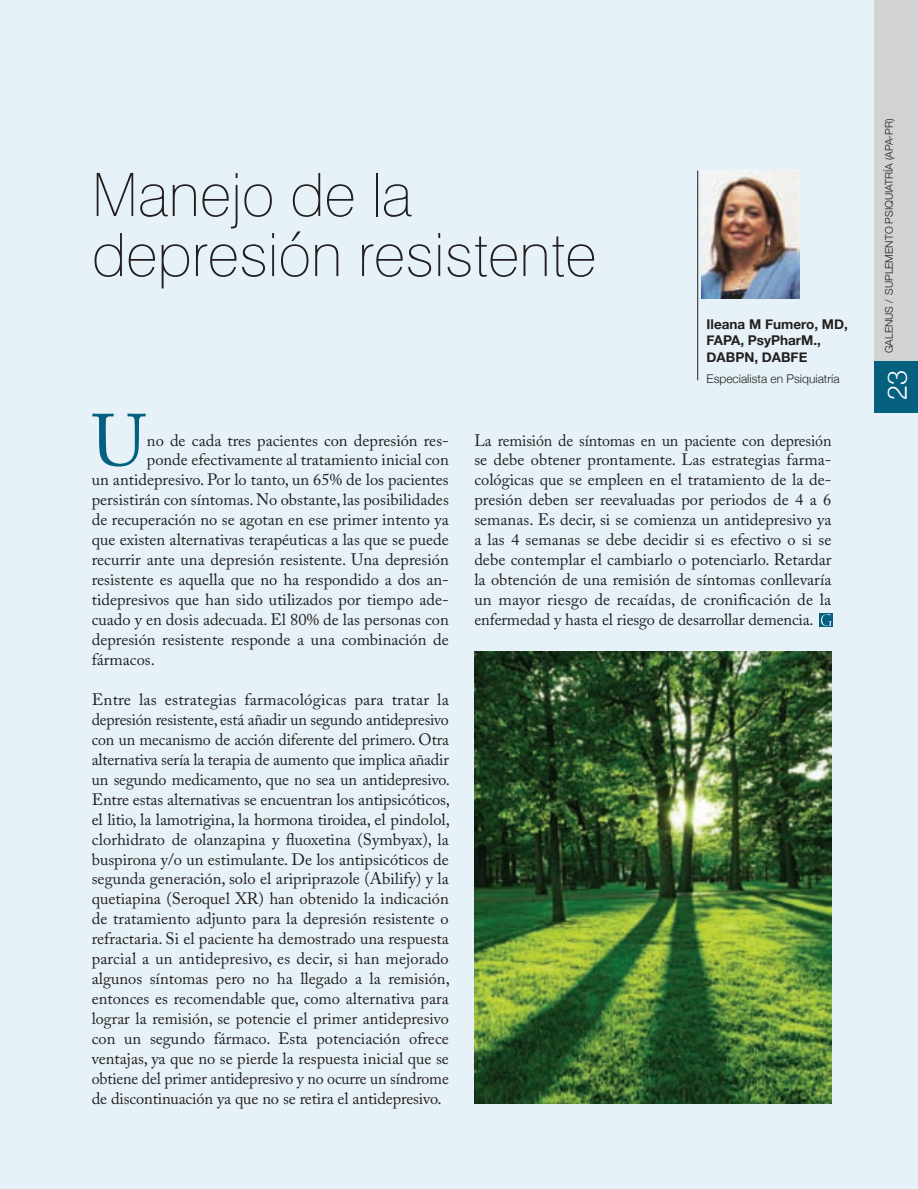
<style>
.page{position:relative;width:918px;height:1189px;background:#e7f2f8}
.page>*{position:absolute;margin:0;border:0;box-sizing:border-box;transform-origin:0 0}
.t1{font:72.9px "Adobe Caslon Pro";color:#055f7f}
.t2{font:100 60px/60px "Swiss 721 BT";color:#231f20}
.t3{font:300 27px "Helvetica Neue";color:#fff}
.t4{font:16.5px/20px "Adobe Caslon Pro";color:#231f20;text-align:justify}
.t5{font:700 13.5px/16.2px "Helvetica Neue";color:#231f20}
.t6{font:300 12px "Helvetica Neue";color:#231f20}
.t7{font:300 10.5px "Helvetica Neue";color:#231f20}
</style>
<div class="page">
<div style="left:819px;top:613px;width:14px;height:14px;background:#055f7f"></div>
<svg style="left:821px;top:614px;width:11px;height:12px"></svg>
<img style="left:702px;top:170px;width:97px;height:128px">
<hr style="left:697px;top:170px;width:1px;height:210px;background:#231f20">
<img style="left:474px;top:651px;width:357px;height:452px">
<div style="left:874px;top:0;width:44px;height:413px;background:#d1d2d4"></div>
<div style="left:874px;top:362px;width:44px;height:51px;background:#055f7f"></div>
<h2 class="t2" style="left:92px;top:164px;width:506px">Manejo de la depresión resistente</h2>
<p class="t5" style="left:706px;top:316px;width:143px">Ileana M Fumero, MD,<br>FAPA, PsyPharM.,<br>DABPN, DABFE</p>
<p class="t6" style="left:706px;top:371px;width:135px">Especialista en Psiquiatría</p>
<h1 class="t1" style="left:92px;top:398px;width:56px">U</h1>
<p class="t4" style="left:147px;top:430px;width:303px">no de cada tres pacientes con depresión res-</p>
<p class="t4" style="left:147px;top:450px;width:303px">ponde efectivamente al tratamiento inicial con</p>
<p class="t4" style="left:92px;top:470px;width:358px">un antidepresivo. Por lo tanto, un 65% de los pacientes</p>
<p class="t4" style="left:92px;top:490px;width:358px">persistirán con síntomas. No obstante, las posibilidades</p>
<p class="t4" style="left:92px;top:510px;width:358px">de recuperación no se agotan en ese primer intento ya</p>
<p class="t4" style="left:92px;top:529px;width:358px">que existen alternativas terapéuticas a las que se puede</p>
<p class="t4" style="left:92px;top:549px;width:358px">recurrir ante una depresión resistente. Una depresión</p>
<p class="t4" style="left:92px;top:569px;width:359px">resistente es aquella que no ha respondido a dos an-</p>
<p class="t4" style="left:92px;top:589px;width:358px">tidepresivos que han sido utilizados por tiempo ade-</p>
<p class="t4" style="left:92px;top:609px;width:358px">cuado y en dosis adecuada. El 80% de las personas con</p>
<p class="t4" style="left:92px;top:629px;width:358px">depresión resistente responde a una combinación de</p>
<p class="t4" style="left:92px;top:649px;width:65px">fármacos.</p>
<p class="t4" style="left:92px;top:689px;width:360px">Entre las estrategias farmacológicas para tratar la depresión resistente, está añadir un segundo antidepresivo con un mecanismo de acción diferente del primero. Otra alternativa sería la terapia de aumento que implica añadir un segundo medicamento, que no sea un antidepresivo.<br>Entre estas alternativas se encuentran los antipsicóticos, el litio, la lamotrigina, la hormona tiroidea, el pindolol, clorhidrato de olanzapina y fluoxetina (Symbyax), la buspirona y/o un estimulante. De los antipsicóticos de segunda generación, solo el aripriprazole (Abilify) y la quetiapina (Seroquel XR) han obtenido la indicación de tratamiento adjunto para la depresión resistente o refractaria. Si el paciente ha demostrado una respuesta parcial a un antidepresivo, es decir, si han mejorado algunos síntomas pero no ha llegado a la remisión, entonces es recomendable que, como alternativa para lograr la remisión, se potencie el primer antidepresivo con un segundo fármaco. Esta potenciación ofrece ventajas, ya que no se pierde la respuesta inicial que se obtiene del primer antidepresivo y no ocurre un síndrome de discontinuación ya que no se retira el antidepresivo.</p>
<p class="t4" style="left:474px;top:430px;width:358px">La remisión de síntomas en un paciente con depresión se debe obtener prontamente. Las estrategias farma&shy;cológicas que se empleen en el tratamiento de la de&shy;presión deben ser reevaluadas por periodos de 4 a 6 semanas. Es decir, si se comienza un antidepresivo ya a las 4 semanas se debe decidir si es efectivo o si se debe contemplar el cambiarlo o potenciarlo. Retardar la obtención de una remisión de síntomas conllevaría un mayor riesgo de recaídas, de cronificación de la enfermedad y hasta el riesgo de desarrollar demencia.</p>
<p class="t7" style="left:882px;top:353px;width:236px;rotate:-90deg">GALENUS / Suplemento PSIQUIATRÍA (APA-PR)</p>
<h3 class="t3" style="left:880px;top:400px;width:32px;rotate:-90deg">23</h3>
</div>
